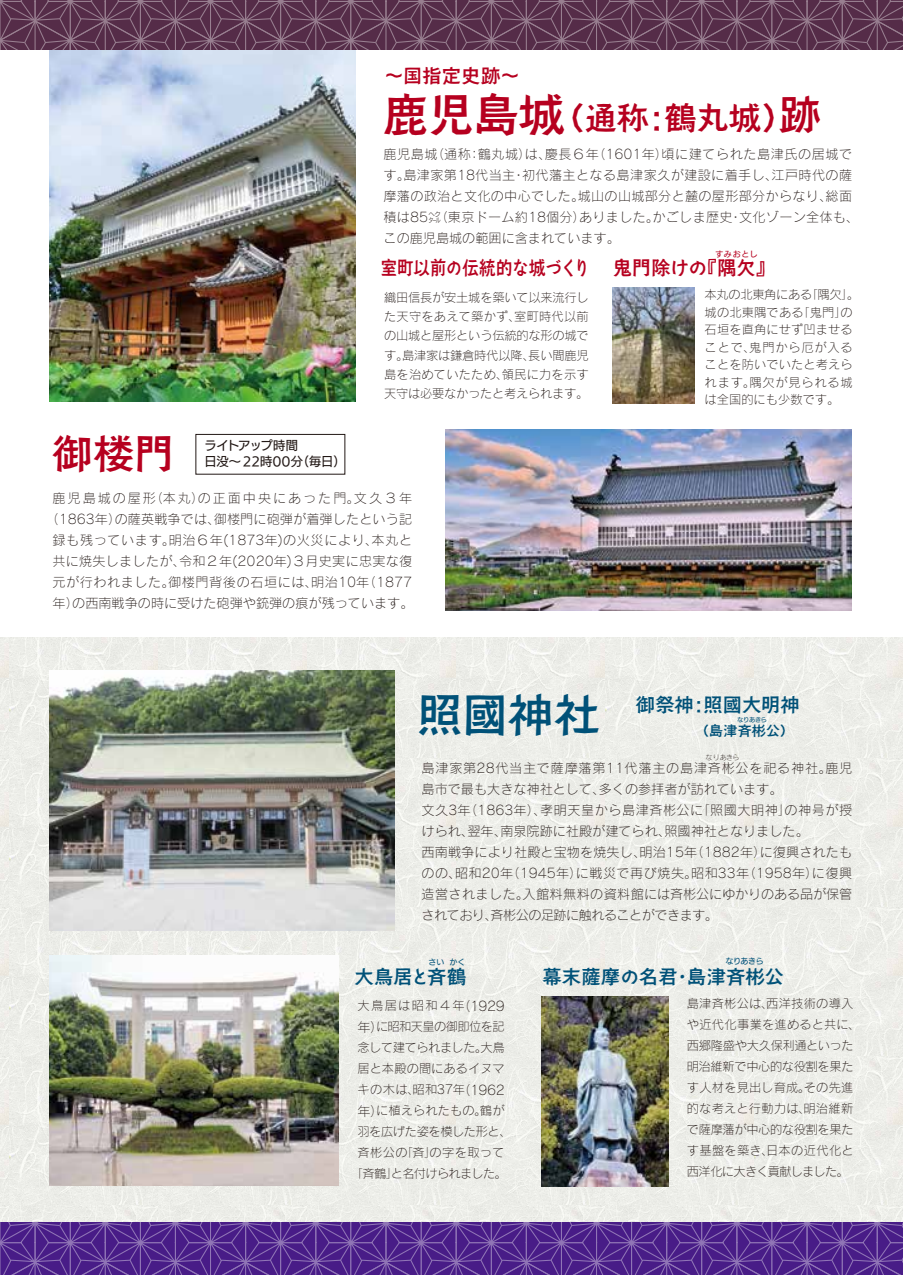
<style>
.page{position:relative;width:903px;height:1275px;background:#fff}
.page>*{position:absolute;margin:0;border:0;box-sizing:border-box;transform-origin:0 0}
.t1{font:45.5px "Aralet Std DB";color:#005178}
.t2{font:40.25px "Aralet Std DB";color:#b6001f}
.t3{font:31.85px "Aralet Std DB";color:#b6001f}
.t4{font:19.25px "Aralet Std DB";letter-spacing:.005em;color:#005178}
.t5{font:19.25px "Aralet Std DB";color:#b6001f}
.t6{font:19.25px "Aralet Std DB";color:#b6001f;scale:.85 1}
.t7{font:14px "Aralet Std DB";letter-spacing:.02em;color:#005178}
.t8{font:13.12px/21px "Rodin Pro L";letter-spacing:.015em;color:#221815}
.t9{font:12.25px/21px "Rodin Pro L";color:#221815}
.t10{font:12.25px/21px "Rodin Pro L";letter-spacing:-.03em;color:#221815;text-align:center}
.t11{font:12.25px/15.8px "UD Kakugo Large Pr 6 M";color:#221815}
.t12{font:7.88px "UD Kakugo Large Pr 6 M";letter-spacing:-.025em;color:#005178}
.t13{font:7.88px "UD Kakugo Large Pr 6 M";letter-spacing:.09em;color:#b6001f}
.t14{font:7px "Rodin Pro L";letter-spacing:-.04em;color:#221815}
.t15{font:6.12px "UD Kakugo Large Pr 6 M";letter-spacing:-.035em;color:#005178}
.s1{font-size:45.5px}
.s2{font-size:40.95px}
.s3{font-size:19.25px}
.s4{font-size:13.12px}
</style>
<div class="page">
<div style="left:0;top:637px;width:903px;height:630px;background:#edeee9"></div>
<img style="left:49px;top:49px;width:307px;height:352px">
<img style="left:445px;top:430px;width:407px;height:180px">
<img style="left:49px;top:671px;width:345px;height:259px">
<img style="left:49px;top:955px;width:289px;height:230px">
<svg style="left:0;top:1223px;width:903px;height:52px;fill:#481c87"></svg>
<svg style="left:0;top:0;width:903px;height:49px;fill:#552c48"></svg>
<img style="left:612px;top:288px;width:82px;height:116px">
<img style="left:542px;top:996px;width:126px;height:190px">
<div style="left:196px;top:434px;width:149px;height:40px;border:1px solid #221815"></div>
<h3 class="t5" style="left:384px;top:63px;width:137px">～国指定史跡～</h3>
<h3 class="t3" style="left:383px;top:96px;width:439px"><span class="s1">鹿児島城</span>（通称：鶴丸城）<span class="s2">跡</span></h3>
<p class="t8" style="left:383px;top:144px;width:477px">鹿児島城（通称：鶴丸城）は、慶長６年（1601年）頃に建てられた島津氏の居城です。島津家第18代当主・初代藩主となる島津家久が建設に着手し、江戸時代の薩摩藩の政治と文化の中心でした。城山の山城部分と麓の屋形部分からなり、総面積は85㌶（東京ドーム約18個分）ありました。かごしま歴史・文化ゾーン全体も、この鹿児島城の範囲に含まれています。</p>
<h3 class="t6" style="left:381px;top:255px;width:247px">室町以前の伝統的な城づくり</h3>
<h2 class="t2" style="left:53px;top:426px;width:123px">御楼門</h2>
<p class="t11" style="left:204px;top:438px;width:143px">ライトアップ時間<br>日没～22時00分（毎日）</p>
<p class="t9" style="left:384px;top:287px;width:206px;line-height:19.2px;text-align:justify">織田信長が安土城を築いて以来流行した天守をあえて築かず、室町時代以前の山城と屋形という伝統的な形の城です。島津家は鎌倉時代以降、長い間鹿児島を治めていたため、領民に力を示す天守は必要なかったと考えられます。</p>
<p class="t8" style="left:46px;top:487px;width:369px;text-align:center">鹿児島城の屋形（本丸）の正面中央にあった門。文久３年（1863年）の薩英戦争では、御楼門に砲弾が着弾したという記録も残っています。明治６年(1873年)の火災により、本丸と共に焼失しましたが、令和２年(2020年)３月史実に忠実な復元が行われました。御楼門背後の石垣には、明治10年（1877年）の西南戦争の時に受けた砲弾や銃弾の痕が残っています。</p>
<p class="t13" style="left:715px;top:249px;width:44px">すみおとし</p>
<h3 class="t5" style="left:613px;top:255px;width:164px">鬼門除けの『隅欠』</h3>
<p class="t9" style="left:705px;top:286px;width:156px;line-height:17.5px">本丸の北東角にある「隅欠」。城の北東隅である「鬼門」の石垣を直角にせず凹ませることで、鬼門から厄が入ることを防いでいたと考えられます。隅欠が見られる城は全国的にも少数です。</p>
<h1 class="t1" style="left:417px;top:684px;width:184px">照國神社</h1>
<h3 class="t4" style="left:636px;top:691px;width:165px">御祭神：照國大明神</h3>
<p class="t7" style="left:636px;top:721px;width:152px"><span class="s3">　　　</span> (島津斉彬公)</p>
<p class="t15" style="left:737px;top:717px;width:31px">なりあきら</p>
<p class="t14" style="left:706px;top:753px;width:35px">なりあきら</p>
<p class="t8" style="left:422px;top:757px;width:432px">島津家第28代当主で薩摩藩第11代藩主の島津斉彬公を祀る神社。鹿児島市で最も大きな神社として、多くの参拝者が訪れています。<br>文久3年（1863年）、孝明天皇から島津斉彬公に「照國大明神」の神号が授けられ、翌年、南泉院跡に社殿が建てられ、照國神社となりました。<br>西南戦争により社殿と宝物を焼失し、明治15年（1882年）に復興されたものの、昭和20年（1945年）に戦災で再び焼失。昭和33年（1958年）に復興造営されました。入館料無料の資料館には斉彬公にゆかりのある品が保管されており、斉彬公の足跡に触れることができます。</p>
<p class="t12" style="left:429px;top:958px;width:38px">さい かく</p>
<h3 class="t4" style="left:354px;top:963px;width:113px">大鳥居と斉鶴</h3>
<p class="t12" style="left:725px;top:957px;width:40px">なりあきら</p>
<h3 class="t4" style="left:542px;top:963px;width:243px">幕末薩摩の名君・島津斉彬公</h3>
<p class="t10" style="left:351px;top:995px;width:162px">大鳥居は昭和４年<span class="s4">（1929年）</span>に昭和天皇の御即位を記念して建てられました。大鳥居と本殿の間にあるイヌマキの木は、昭和37年<span class="s4">（1962年）</span>に植えられたもの。鶴が羽を広げた姿を模した形と、斉彬公の「斉」の字を取って「斉鶴」と名付けられました。</p>
<p class="t9" style="left:687px;top:992px;width:175px">島津斉彬公は、西洋技術の導入や近代化事業を進めると共に、西郷隆盛や大久保利通といった明治維新で中心的な役割を果たす人材を見出し育成。その先進的な考えと行動力は、明治維新で薩摩藩が中心的な役割を果たす基盤を築き、日本の近代化と西洋化に大きく貢献しました。</p>
</div>
